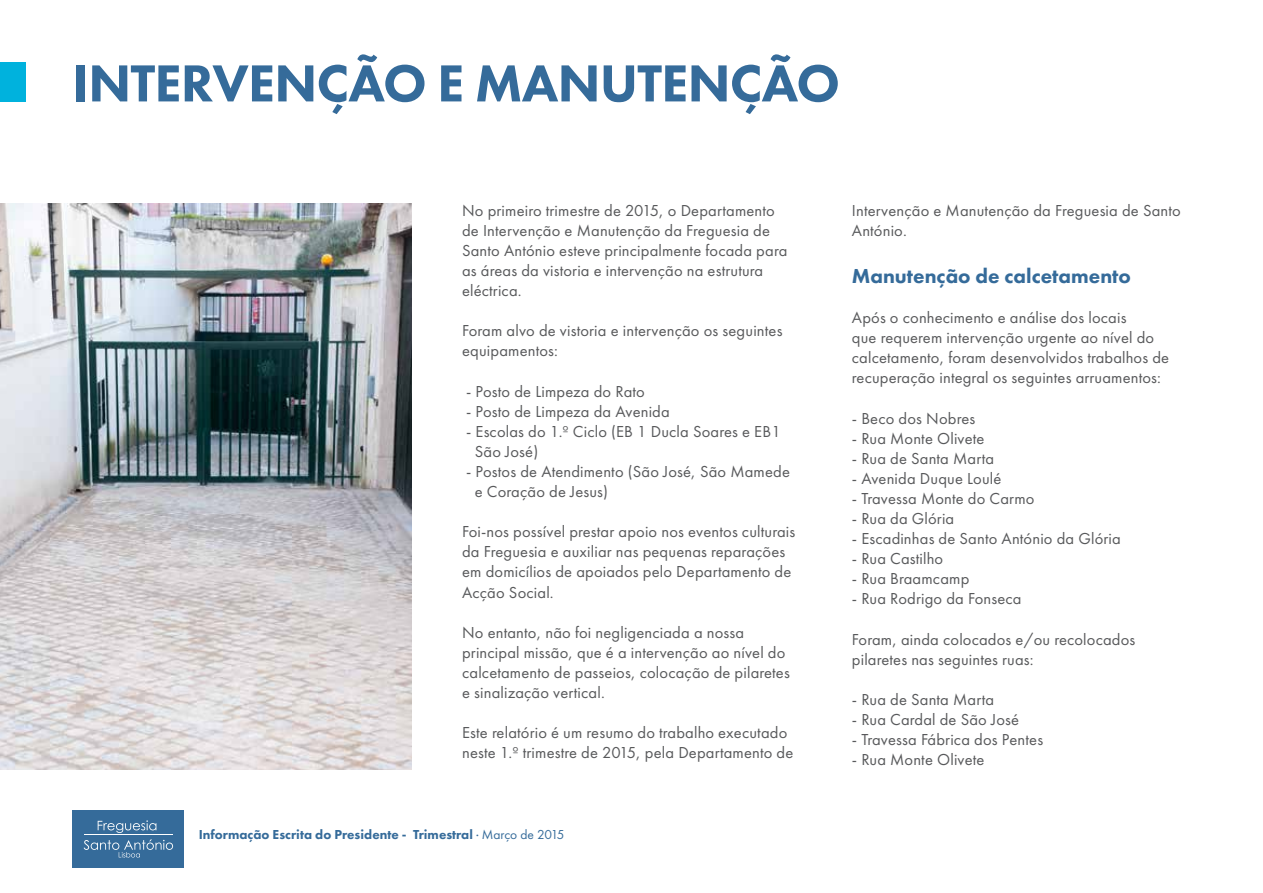
<style>
.page{position:relative;width:1263px;height:893px;background:#fff}
.page>*{position:absolute;margin:0;border:0;box-sizing:border-box;transform-origin:0 0}
.t1{font:800 54px "Futura PT";letter-spacing:-.015em;color:#356b9a}
.t2{font:800 21px "Futura PT";color:#356b9a}
.t3{font:16.5px/20.1px "Futura PT";letter-spacing:.01em;color:#58595b}
.t4{font:800 13.5px "Futura PT";color:#356b9a}
.s1{font-weight:400}
</style>
<div class="page">
<div style="left:72px;top:810px;width:112px;height:57px;background:#356b9a"></div>
<svg style="left:98px;top:820px;width:58px;height:13px"></svg>
<svg style="left:84px;top:839px;width:89px;height:18px"></svg>
<hr style="left:84px;top:834px;width:89px;height:1px;background:#fff">
<div style="left:0;top:62px;width:26px;height:39px;background:#00b2dd"></div>
<img style="left:0;top:203px;width:411px;height:567px">
<h1 class="t1" style="left:73px;top:50px;width:769px">INTERVENÇÃO E MANUTENÇÃO</h1>
<p class="t3" style="left:462px;top:200px;width:327px">No primeiro trimestre de 2015, o Departamento de Intervenção e Manutenção da Freguesia de Santo António esteve principalmente focada para as áreas da vistoria e intervenção na estrutura eléctrica.</p>
<p class="t3" style="left:462px;top:321px;width:322px">Foram alvo de vistoria e intervenção os seguintes equipamentos:</p>
<p class="t3" style="left:466px;top:381px;width:180px">- Posto de Limpeza do Rato</p>
<p class="t3" style="left:466px;top:401px;width:205px">- Posto de Limpeza da Avenida</p>
<p class="t3" style="left:475px;top:421px;width:307px;text-indent:-9px">- Escolas do 1.º Ciclo (EB 1 Ducla Soares e EB1<br>São José)</p>
<p class="t3" style="left:475px;top:461px;width:317px;text-indent:-9px">- Postos de Atendimento (São José, São Mamede e Coração de Jesus)</p>
<p class="t3" style="left:462px;top:522px;width:335px">Foi-nos possível prestar apoio nos eventos culturais da Freguesia e auxiliar nas pequenas reparações em domicílios de apoiados pelo Departamento de Acção Social.</p>
<p class="t3" style="left:462px;top:622px;width:329px">No entanto, não foi negligenciada a nossa principal missão, que é a intervenção ao nível do calcetamento de passeios, colocação de pilaretes e sinalização vertical.</p>
<p class="t3" style="left:462px;top:723px;width:333px">Este relatório é um resumo do trabalho executado neste 1.º trimestre de 2015, pela Departamento de</p>
<p class="t4" style="left:199px;top:826px;width:367px">Informação Escrita do Presidente - Trimestral <span class="s1">· Março de 2015</span></p>
<p class="t3" style="left:852px;top:200px;width:330px">Intervenção e Manutenção da Freguesia de Santo<br>António.</p>
<p class="t2" style="left:852px;top:263px;width:281px">Manutenção de calcetamento</p>
<p class="t3" style="left:852px;top:307px;width:319px">Após o conhecimento e análise dos locais<br>que requerem intervenção urgente ao nível do calcetamento, foram desenvolvidos trabalhos de recuperação integral os seguintes arruamentos:</p>
<p class="t3" style="left:852px;top:408px;width:125px">- Beco dos Nobres</p>
<p class="t3" style="left:852px;top:428px;width:134px">- Rua Monte Olivete</p>
<p class="t3" style="left:852px;top:448px;width:144px">- Rua de Santa Marta</p>
<p class="t3" style="left:852px;top:468px;width:151px">- Avenida Duque Loulé</p>
<p class="t3" style="left:852px;top:488px;width:184px">- Travessa Monte do Carmo</p>
<p class="t3" style="left:852px;top:508px;width:104px">- Rua da Glória</p>
<p class="t3" style="left:852px;top:528px;width:270px">- Escadinhas de Santo António da Glória</p>
<p class="t3" style="left:852px;top:549px;width:93px">- Rua Castilho</p>
<p class="t3" style="left:852px;top:569px;width:119px">- Rua Braamcamp</p>
<p class="t3" style="left:852px;top:589px;width:171px">- Rua Rodrigo da Fonseca</p>
<p class="t3" style="left:852px;top:629px;width:285px">Foram, ainda colocados e/ou recolocados pilaretes nas seguintes ruas:</p>
<p class="t3" style="left:852px;top:689px;width:144px">- Rua de Santa Marta</p>
<p class="t3" style="left:852px;top:709px;width:169px">- Rua Cardal de São José</p>
<p class="t3" style="left:852px;top:729px;width:193px">- Travessa Fábrica dos Pentes</p>
<p class="t3" style="left:852px;top:750px;width:134px">- Rua Monte Olivete</p>
</div>
